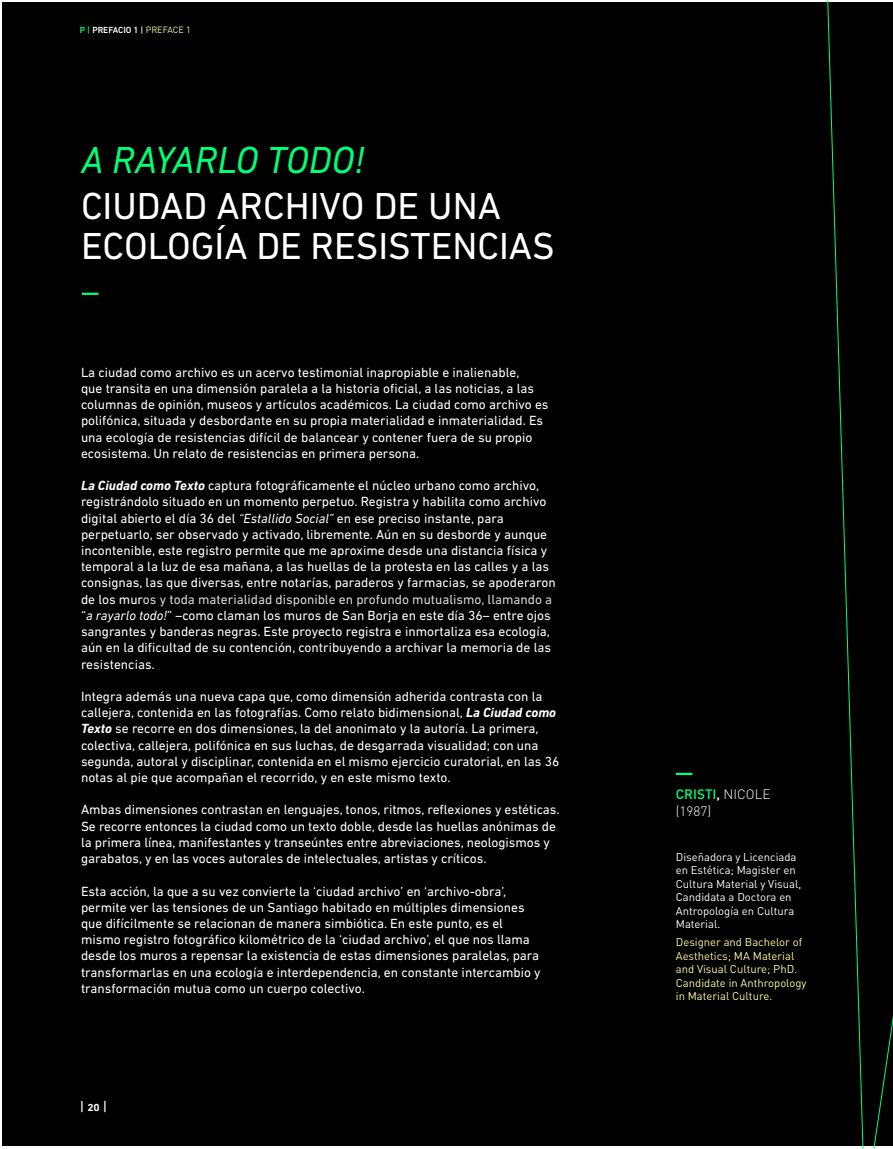
<style>
.page{position:relative;width:893px;height:1149px;background:#fff}
.page>*{position:absolute;margin:0;border:0;box-sizing:border-box;transform-origin:0 0}
.t1{font:38.25px/40.5px "DIN Next LT Pro";color:#fff}
.t2{font:italic 38.25px "DIN Next LT Pro";color:#00ff76}
.t3{font:13.5px/16.2px "DIN Next LT Pro";color:#fff}
.t4{font:300 13.5px/16.2px "DIN Pro";color:#fff}
.t5{font:500 13.5px "DIN Next LT Pro";color:#fff}
.t6{font:11.25px/13.5px "DIN Pro";color:#fff}
.t7{font:11.25px/13.5px "DIN Pro";color:#fff79d}
.t8{font:500 9px "DIN Next LT Pro";color:#fff}
.s1{color:#00ff76}
.s2{font-family:"DIN Pro";font-weight:400;color:#fff79d}
.s3{font-weight:700;font-style:italic}
.s4{font-style:italic}
.s5{color:#d9d9d9}
.s6{font-weight:500;color:#00ff76}
.s7{font-weight:500}
</style>
<div class="page">
<div style="left:3px;top:3px;width:890px;height:1142px;background:#000"></div>
<hr style="left:82px;top:292px;width:17px;height:3px;background:#00ff76">
<svg style="left:676px;top:772px;width:16px;height:2px"></svg>
<svg style="left:870px;top:2px;width:23px;height:1146px"></svg>
<svg style="left:826px;top:0;width:39px;height:1148px"></svg>
<p class="t8" style="left:80px;top:25px;width:113px"><span class="s1">P |</span> PREFACIO 1 | <span class="s2">PREFACE 1</span></p>
<h1 class="t2" style="left:81px;top:138px;width:285px">A RAYARLO TODO!</h1>
<h1 class="t1" style="left:81px;top:185px;width:475px">CIUDAD ARCHIVO DE UNA<br>ECOLOGÍA DE RESISTENCIAS</h1>
<p class="t3" style="left:81px;top:364px;width:469px">La ciudad como archivo es un acervo testimonial inapropiable e inalienable,<br>que transita en una dimensión paralela a la historia oficial, a las noticias, a las columnas de opinión, museos y artículos académicos. La ciudad como archivo es polifónica, situada y desbordante en su propia materialidad e inmaterialidad. Es una ecología de resistencias difícil de balancear y contener fuera de su propio ecosistema. Un relato de resistencias en primera persona.</p>
<p class="t3" style="left:81px;top:477px;width:476px"><span class="s3">La Ciudad como Texto</span> captura fotográficamente el núcleo urbano como archivo, registrándolo situado en un momento perpetuo. Registra y habilita como archivo digital abierto el día 36 del <span class="s4">“Estallido Social”</span> en ese preciso instante, para perpetuarlo, ser observado y activado, libremente. Aún en su desborde y aunque incontenible, este registro permite que me aproxime desde una distancia física y temporal a la luz de esa mañana, a las huellas de la protesta en las calles y a las consignas, las que diversas, entre notarías, paraderos y farmacias, se apoderaron de los mur<span class="s5">os y toda materialidad disponible en profundo mutualismo, llamando a </span>“<span class="s4">a rayarlo todo!</span>” –como claman los muros de San Borja en este día 36– entre ojos sangrantes y banderas negras. Este proyecto registra e inmortaliza esa ecología, aún en la dificultad de su contención, contribuyendo a archivar la memoria de las resistencias.</p>
<p class="t3" style="left:81px;top:688px;width:480px">Integra además una nueva capa que, como dimensión adherida contrasta con la callejera, contenida en las fotografías. Como relato bidimensional, <span class="s3">La Ciudad como Texto</span> se recorre en dos dimensiones, la del anonimato y la autoría. La primera, colectiva, callejera, polifónica en sus luchas, de desgarrada visualidad; con una segunda, autoral y disciplinar, contenida en el mismo ejercicio curatorial, en las 36 notas al pie que acompañan el recorrido, y en este mismo texto.</p>
<p class="t3" style="left:81px;top:801px;width:480px">Ambas dimensiones contrastan en lenguajes, tonos, ritmos, reflexiones y estéticas.<br>Se recorre entonces la ciudad como un texto doble, desde las huellas anónimas de la primera línea, manifestantes y transeúntes entre abreviaciones, neologismos y garabatos, y en las voces autorales de intelectuales, artistas y críticos.</p>
<p class="t3" style="left:81px;top:882px;width:461px">Esta acción, la que a su vez convierte la ‘ciudad archivo’ en ‘archivo-obra’, permite ver las tensiones de un Santiago habitado en múltiples dimensiones que difícilmente se relacionan de manera simbiótica. En este punto, es el mismo registro fotográfico kilométrico de la ‘ciudad archivo’, el que nos llama desde los muros a repensar la existencia de estas dimensiones paralelas, para transformarlas en una ecología e interdependencia, en constante intercambio y transformación mutua como un cuerpo colectivo.</p>
<p class="t5" style="left:80px;top:1098px;width:29px">| 20 |</p>
<p class="t4" style="left:676px;top:785px;width:96px"><span class="s6">CRISTI</span><span class="s7">,</span> NICOLE (1987)</p>
<p class="t6" style="left:676px;top:849px;width:127px">Diseñadora y Licenciada en Estética; Magister en<br>Cultura Material y Visual,<br>Candidata a Doctora en<br>Antropología en Cultura<br>Material.</p>
<p class="t7" style="left:676px;top:934px;width:132px">Designer and Bachelor of<br>Aesthetics; MA Material and Visual Culture; PhD.<br>Candidate in Anthropology in Material Culture.</p>
</div>
